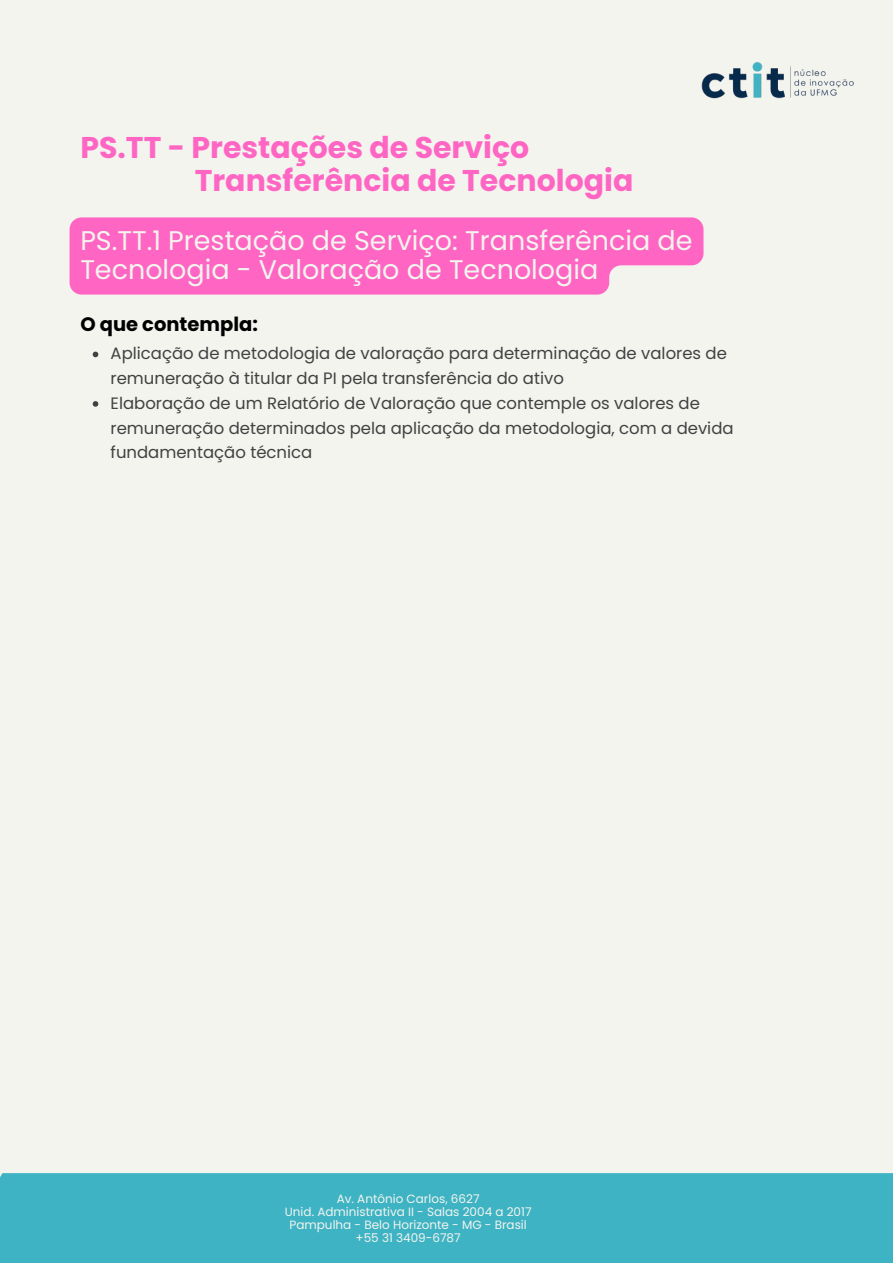
<style>
.page{position:relative;width:893px;height:1264px;background:#fff}
.page>*{position:absolute;margin:0;border:0;box-sizing:border-box;transform-origin:0 0}
.t1{font:700 30px "Poppins";color:#ff66c4}
.t2{font:27px/29.2px "Poppins";color:#f3f4ee}
.t3{font:700 19.5px "Poppins";color:#000}
.t4{font:16.5px/24.8px "Poppins";color:#414142}
.t5{font:12px "Poppins";color:#f3f4ee}
</style>
<div class="page">
<div style="left:0;top:0;width:892px;height:1262px;background:#f3f4ee"></div>
<div style="left:0;top:1173px;width:892px;height:89px;background:#3eb3c4"></div>
<img style="left:701px;top:61px;width:153px;height:38px">
<svg style="left:70px;top:217px;width:633px;height:77px;background:#fe6ec6"></svg>
<svg style="left:93px;top:351px;width:5px;height:6px"></svg>
<svg style="left:93px;top:401px;width:5px;height:6px"></svg>
<p class="t1" style="left:80px;top:127px;width:450px">PS.TT - Prestações de Serviço</p>
<p class="t1" style="left:195px;top:159px;width:440px">Transferência de Tecnologia</p>
<p class="t2" style="left:80px;top:226px;width:613px">PS.TT.1 Prestação de Serviço: Transferência de<br>Tecnologia - Valoração de Tecnologia</p>
<p class="t3" style="left:80px;top:310px;width:179px">O que contempla:</p>
<p class="t4" style="left:111px;top:341px;width:618px">Aplicação de metodologia de valoração para determinação de valores de remuneração à titular da PI pela transferência do ativo</p>
<p class="t4" style="left:111px;top:391px;width:624px">Elaboração de um Relatório de Valoração que contemple os valores de remuneração determinados pela aplicação da metodologia, com a devida fundamentação técnica</p>
<p class="t5" style="left:337px;top:1190px;width:144px">Av. Antônio Carlos, 6627</p>
<p class="t5" style="left:285px;top:1203px;width:248px">Unid. Administrativa II - Salas 2004 a 2017</p>
<p class="t5" style="left:289px;top:1216px;width:239px">Pampulha - Belo Horizonte - MG - Brasil</p>
<p class="t5" style="left:355px;top:1229px;width:107px">+55 31 3409-6787</p>
</div>
